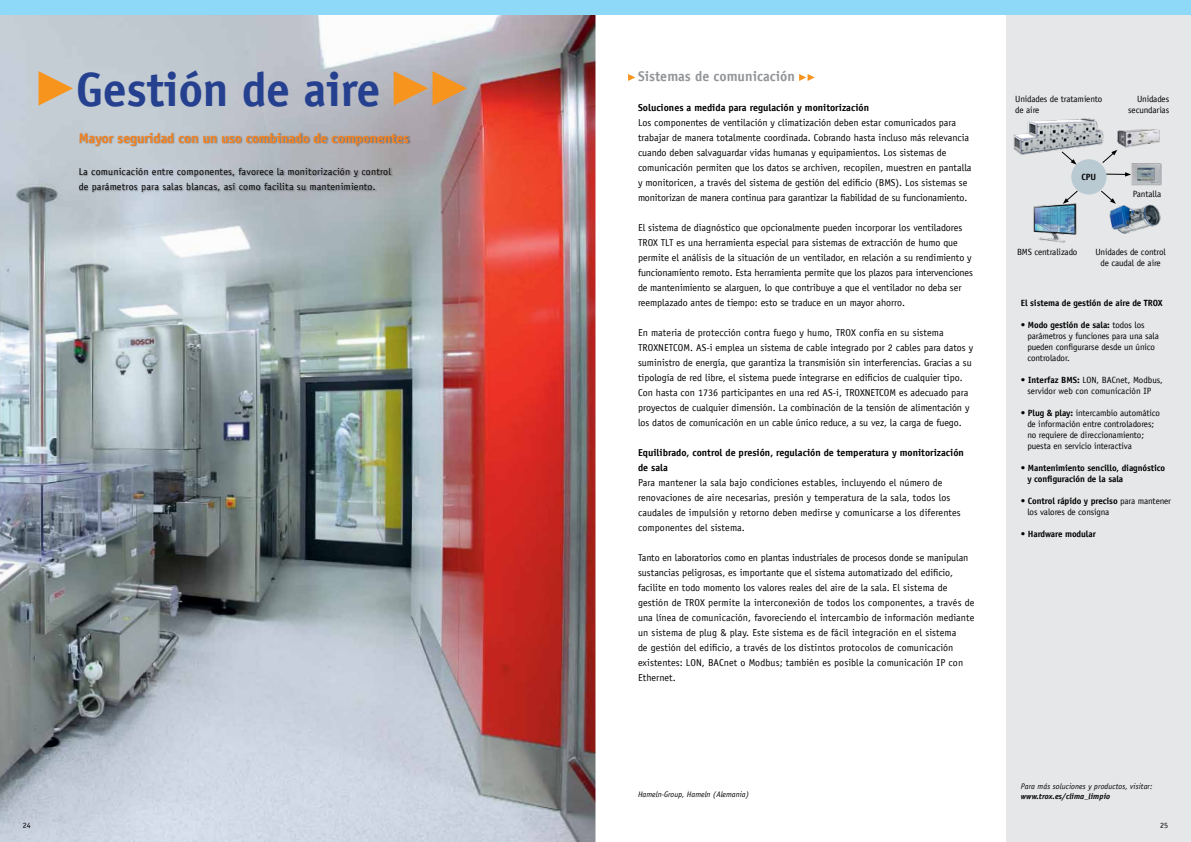
<style>
.page{position:relative;width:1191px;height:842px;background:#fff}
.page>*{position:absolute;margin:0;border:0;box-sizing:border-box;transform-origin:0 0}
.t1{font:700 48px "TROX Officina Sans";letter-spacing:-.01em;color:#25408f}
.t2{font:700 14px "TROX Officina Sans";letter-spacing:-.01em;color:#f58220}
.t3{font:700 14px "TROX Officina Sans";color:#939598}
.t4{font:10px/15px "TROX Officina Sans";color:#000}
.t5{font:10px/15px "TROX Officina Sans";letter-spacing:.02em;color:#000}
.t6{font:700 10px/15px "TROX Officina Sans";color:#000}
.t7{font:9px/11px "TROX Officina Sans";letter-spacing:-.01em;color:#000}
.t8{font:700 9px/11px "TROX Officina Sans";letter-spacing:-.01em;color:#000}
.t9{font:italic 8px "TROX Officina Sans";letter-spacing:.01em;color:#000}
.t10{font:italic 700 8px "TROX Officina Sans";letter-spacing:.01em;color:#000}
.t11{font:8px "TROX Officina Sans";color:#000}
.s1{font-weight:700}
.s2{font-weight:400}
</style>
<div class="page">
<img style="left:0;top:14px;width:595px;height:828px">
<div style="left:1006px;top:0;width:185px;height:842px;background:#e6e7e8"></div>
<div style="left:0;top:0;width:1191px;height:14px;background:#8ed8f8"></div>
<svg style="left:799px;top:74px;width:15px;height:7px"></svg>
<svg style="left:628px;top:74px;width:7px;height:7px"></svg>
<div style="left:79px;top:133px;width:332px;height:61px;background:#000;opacity:.33"></div>
<svg style="left:394px;top:71px;width:73px;height:35px;background:#d0a16e"></svg>
<svg style="left:39px;top:71px;width:34px;height:35px"></svg>
<img style="left:1013px;top:118px;width:91px;height:44px">
<div style="left:1071px;top:159px;width:35px;height:36px;background:#bacad3;border-radius:50%"></div>
<img style="left:1034px;top:204px;width:43px;height:39px">
<img style="left:1131px;top:163px;width:30px;height:23px">
<img style="left:1109px;top:203px;width:52px;height:31px">
<svg style="left:1061px;top:151px;width:15px;height:14px"></svg>
<svg style="left:1101px;top:191px;width:14px;height:13px"></svg>
<svg style="left:1063px;top:191px;width:14px;height:13px"></svg>
<svg style="left:1106px;top:172px;width:25px;height:5px"></svg>
<svg style="left:1102px;top:150px;width:15px;height:13px"></svg>
<img style="left:1117px;top:129px;width:43px;height:19px">
<h1 class="t1" style="left:76px;top:59px;width:306px">Gestión de aire</h1>
<h2 class="t2" style="left:79px;top:129px;width:332px">Mayor seguridad con un uso combinado de componentes</h2>
<p class="t5" style="left:79px;top:164px;width:314px">La comunicación entre componentes, favorece la monitorización y control de parámetros para salas blancas, así como facilita su mantenimiento.</p>
<p class="t11" style="left:23px;top:820px;width:9px">24</p>
<h2 class="t3" style="left:638px;top:68px;width:158px">Sistemas de comunicación</h2>
<p class="t6" style="left:638px;top:100px;width:232px">Soluciones a medida para regulación y monitorización</p>
<p class="t4" style="left:638px;top:115px;width:335px">Los componentes de ventilación y climatización deben estar comunicados para trabajar de manera totalmente coordinada. Cobrando hasta incluso más relevancia cuando deben salvaguardar vidas humanas y equipamientos. Los sistemas de comunicación permiten que los datos se archiven, recopilen, muestren en pantalla y monitoricen, a través del sistema de gestión del edificio (BMS). Los sistemas se monitorizan de manera continua para garantizar la fiabilidad de su funcionamiento.</p>
<p class="t4" style="left:638px;top:220px;width:336px">El sistema de diagnóstico que opcionalmente pueden incorporar los ventiladores TROX TLT es una herramienta especial para sistemas de extracción de humo que permite el análisis de la situación de un ventilador, en relación a su rendimiento y funcionamiento remoto. Esta herramienta permite que los plazos para intervenciones de mantenimiento se alarguen, lo que contribuye a que el ventilador no deba ser reemplazado antes de tiempo: esto se traduce en un mayor ahorro.</p>
<p class="t4" style="left:638px;top:325px;width:337px">En materia de protección contra fuego y humo, TROX confía en su sistema TROXNETCOM. AS-i emplea un sistema de cable integrado por 2 cables para datos y suministro de energía, que garantiza la transmisión sin interferencias. Gracias a su tipología de red libre, el sistema puede integrarse en edificios de cualquier tipo.<br>Con hasta con 1736 participantes en una red AS-i, TROXNETCOM es adecuado para proyectos de cualquier dimensión. La combinación de la tensión de alimentación y los datos de comunicación en un cable único reduce, a su vez, la carga de fuego.</p>
<p class="t6" style="left:638px;top:445px;width:327px">Equilibrado, control de presión, regulación de temperatura y monitorización de sala</p>
<p class="t4" style="left:638px;top:475px;width:324px">Para mantener la sala bajo condiciones estables, incluyendo el número de renovaciones de aire necesarias, presión y temperatura de la sala, todos los caudales de impulsión y retorno deben medirse y comunicarse a los diferentes componentes del sistema.</p>
<p class="t4" style="left:638px;top:550px;width:338px">Tanto en laboratorios como en plantas industriales de procesos donde se manipulan sustancias peligrosas, es importante que el sistema automatizado del edificio, facilite en todo momento los valores reales del aire de la sala. El sistema de gestión de TROX permite la interconexión de todos los componentes, a través de una línea de comunicación, favoreciendo el intercambio de información mediante un sistema de plug &amp; play. Este sistema es de fácil integración en el sistema<br>de gestión del edificio, a través de los distintos protocolos de comunicación existentes: LON, BACnet o Modbus; también es posible la comunicación IP con Ethernet.</p>
<p class="t9" style="left:638px;top:790px;width:113px">Hameln-Group, Hameln (Alemania)</p>
<p class="t7" style="left:1015px;top:94px;width:89px">Unidades de tratamiento de aire</p>
<p class="t8" style="left:1081px;top:171px;width:16px">CPU</p>
<p class="t7" style="left:1128px;top:94px;width:42px;text-align:right">Unidades secundarias</p>
<p class="t7" style="left:1132px;top:188px;width:30px">Pantalla</p>
<p class="t7" style="left:1017px;top:247px;width:62px">BMS centralizado</p>
<p class="t7" style="left:1095px;top:247px;width:72px;text-align:center">Unidades de control de caudal de aire</p>
<p class="t8" style="left:1020px;top:297px;width:143px">El sistema de gestión de aire de TROX</p>
<p class="t7" style="left:1027px;top:319px;width:133px;text-indent:-7px">• <span class="s1">Modo gestión de sala:</span> todos los parámetros y funciones para una sala pueden configurarse desde un único controlador.</p>
<p class="t7" style="left:1020px;top:374px;width:144px;text-align:center">• <span class="s1">Interfaz BMS:</span> LON, BACnet, Modbus, servidor web con comunicación IP</p>
<p class="t7" style="left:1027px;top:407px;width:134px;text-indent:-7px">• <span class="s1">Plug &amp; play:</span> intercambio automático de información entre controladores; no requiere de direccionamiento; puesta en servicio interactiva</p>
<p class="t8" style="left:1027px;top:462px;width:139px;text-indent:-7px"><span class="s2">•</span> Mantenimiento sencillo, diagnóstico y configuración de la sala</p>
<p class="t7" style="left:1027px;top:495px;width:145px;text-indent:-7px">• <span class="s1">Control rápido y preciso</span> para mantener los valores de consigna</p>
<p class="t8" style="left:1020px;top:528px;width:76px"><span class="s2">•</span> Hardware modular</p>
<p class="t9" style="left:1020px;top:782px;width:133px">Para más soluciones y productos, visitar:</p>
<p class="t10" style="left:1020px;top:792px;width:91px">www.trox.es/clima_limpio</p>
<p class="t11" style="left:1160px;top:820px;width:9px">25</p>
</div>
